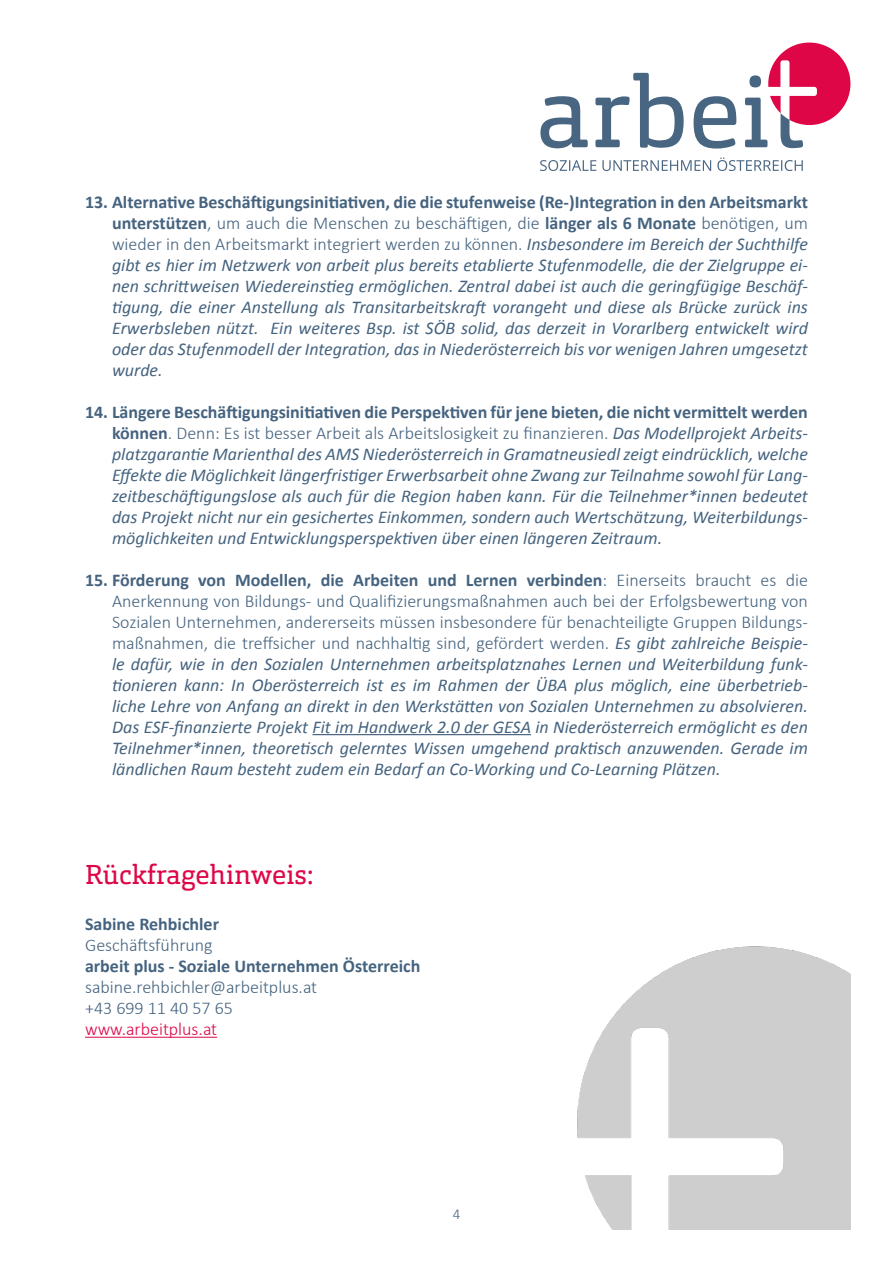
<style>
.page{position:relative;width:893px;height:1263px;background:#fff}
.page>*{position:absolute;margin:0;border:0;box-sizing:border-box;transform-origin:0 0}
.t1{font:27px "Orgon Slab";color:#de0647}
.t2{font:italic 18px/21px "Calibri";color:#45637f;text-align:justify}
.t3{font:300 18px/21px "Calibri";color:#45637f}
.t4{font:700 18px "Calibri";color:#45637f}
.t5{font:300 18px "Calibri";color:#de0647}
.t6{font:300 15px "Calibri";color:#45637f}
.s1{font-weight:700;font-style:normal}
.s2{font-weight:300;font-style:normal}
.s3{color:#46637f}
</style>
<div class="page">
<img style="left:577px;top:946px;width:273px;height:284px">
<svg style="left:540px;top:158px;width:263px;height:13px"></svg>
<svg style="left:540px;top:96px;width:48px;height:52px"></svg>
<svg style="left:595px;top:73px;width:89px;height:75px"></svg>
<svg style="left:745px;top:43px;width:105px;height:105px"></svg>
<svg style="left:694px;top:96px;width:42px;height:53px"></svg>
<hr style="left:312px;top:734px;width:219px;height:1px;background:#46637f">
<hr style="left:85px;top:1037px;width:132px;height:1px;background:#de0647">
<p class="t2" style="left:112px;top:190px;width:697px;text-indent:-27px"><span class="s1">13. Alternative Beschäftigungsinitiativen, die die stufenweise (Re-)Integration in den Arbeitsmarkt unterstützen</span><span class="s2">, um auch die Menschen zu beschäftigen, die</span> <span class="s1">länger als 6 Monate</span> <span class="s2">benötigen, um wieder in den Arbeitsmarkt integriert werden zu können.</span> Insbesondere im Bereich der Suchthilfe gibt es hier im Netzwerk von arbeit plus bereits etablierte Stufenmodelle, die der Zielgruppe ei&shy;nen schrittweisen Wiedereinstieg ermöglichen. Zentral dabei ist auch die geringfügige Beschäf&shy;tigung, die einer Anstellung als Transitarbeitskraft vorangeht und diese als Brücke zurück ins Erwerbsleben nützt. Ein weiteres Bsp. ist SÖB solid, das derzeit in Vorarlberg entwickelt wird oder das Stufenmodell der Integration, das in Niederösterreich bis vor wenigen Jahren umgesetzt wurde.</p>
<p class="t2" style="left:112px;top:400px;width:697px;text-indent:-27px"><span class="s1">14. Längere Beschäftigungsinitiativen die Perspektiven für jene bieten, die nicht vermittelt werden können</span><span class="s2">. Denn: Es ist besser Arbeit als Arbeitslosigkeit zu finanzieren.</span> Das Modellprojekt Arbeits&shy;platzgarantie Marienthal des AMS Niederösterreich in Gramatneusiedl zeigt eindrücklich, welche Effekte die Möglichkeit längerfristiger Erwerbsarbeit ohne Zwang zur Teilnahme sowohl für Lang&shy;zeitbeschäftigungslose als auch für die Region haben kann. Für die Teilnehmer*innen bedeutet das Projekt nicht nur ein gesichertes Einkommen, sondern auch Wertschätzung, Weiterbildungs&shy;möglichkeiten und Entwicklungsperspektiven über einen längeren Zeitraum.</p>
<p class="t2" style="left:112px;top:568px;width:697px;text-indent:-27px"><span class="s1">15. Förderung von Modellen, die Arbeiten und Lernen verbinden</span><span class="s2">: Einerseits braucht es die Anerkennung von Bildungs- und Qualifizierungsmaßnahmen auch bei der Erfolgsbewertung von Sozialen Unternehmen, andererseits müssen insbesondere für benachteiligte Gruppen Bildungs&shy;maßnahmen, die treffsicher und nachhaltig sind, gefördert werden.</span> Es gibt zahlreiche Beispie&shy;le dafür, wie in den Sozialen Unternehmen arbeitsplatznahes Lernen und Weiterbildung funk&shy;tionieren kann: In Oberösterreich ist es im Rahmen der ÜBA plus möglich, eine überbetrieb&shy;liche Lehre von Anfang an direkt in den Werkstätten von Sozialen Unternehmen zu absolvieren.<br>Das ESF-finanzierte Projekt <span class="s3">Fit im Handwerk 2.0 der GESA</span> in Niederösterreich ermöglicht es den Teilnehmer*innen, theoretisch gelerntes Wissen umgehend praktisch anzuwenden. Gerade im ländlichen Raum besteht zudem ein Bedarf an Co-Working und Co-Learning Plätzen.</p>
<h1 class="t1" style="left:85px;top:857px;width:230px">Rückfragehinweis:</h1>
<p class="t4" style="left:85px;top:913px;width:136px">Sabine Rehbichler</p>
<p class="t3" style="left:85px;top:934px;width:129px">Geschäftsführung</p>
<p class="t4" style="left:85px;top:955px;width:337px">arbeit plus - Soziale Unternehmen Österreich</p>
<p class="t3" style="left:85px;top:976px;width:234px">sabine.rehbichler@arbeitplus.at +43 699 11 40 57 65</p>
<p class="t5" style="left:85px;top:1018px;width:134px">www.arbeitplus.at</p>
<p class="t6" style="left:453px;top:1205px;width:9px">4</p>
</div>
